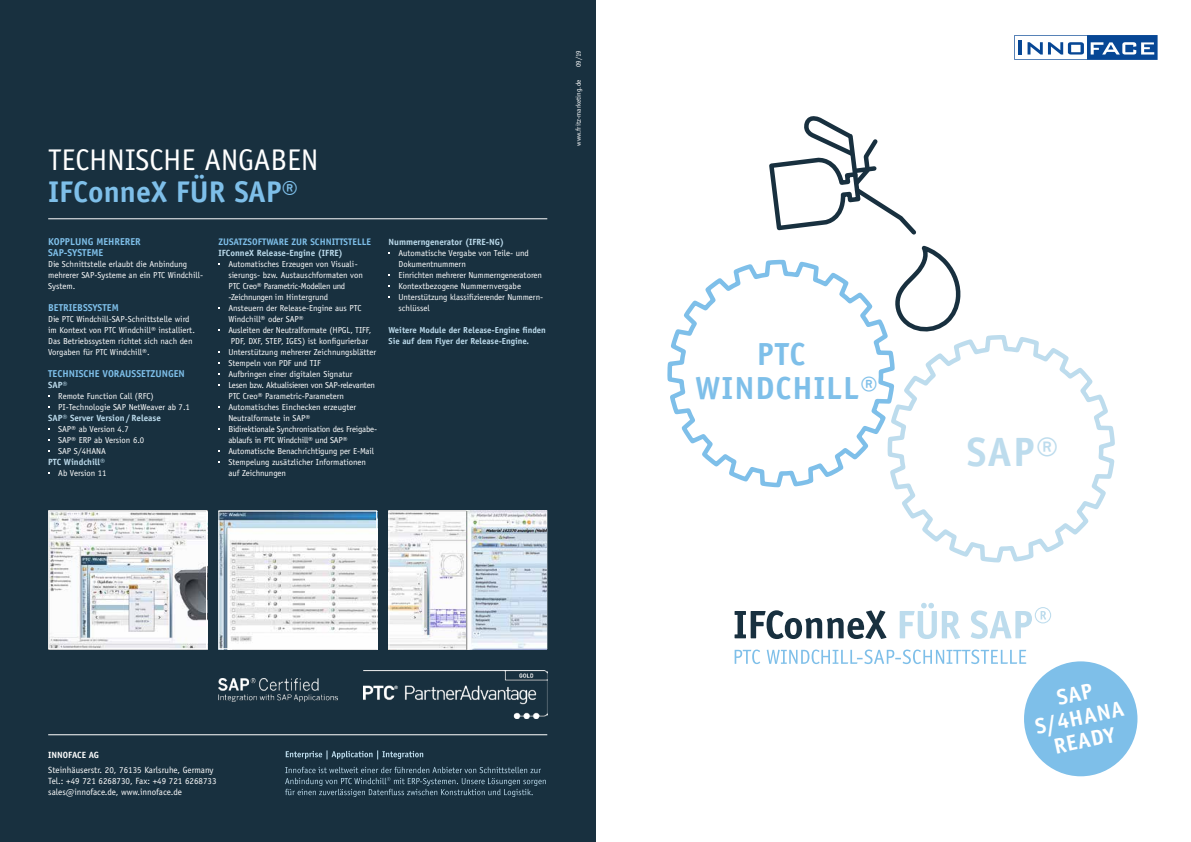
<style>
.page{position:relative;width:1191px;height:842px;background:#fff}
.page>*{position:absolute;margin:0;border:0;box-sizing:border-box;transform-origin:0 0}
.t1{font:700 41px "Officina Sans";color:#bddced}
.t2{font:700 32px/34.4px "Officina Sans";letter-spacing:.03em;color:#7ebfe9;text-align:center}
.t3{font:30px "Officina Sans";color:#fff}
.t4{font:700 30px "Officina Sans";color:#7ebfe9}
.t5{font:700 21.9px/23.6px "Officina Sans";color:#fff;text-align:center}
.t6{font:700 10px/11px "Officina Sans";color:#7ebfe9}
.t7{font:700 9.5px "Officina Sans";color:#7ebfe9}
.t8{font:9px/11px "Officina Sans";color:#fff}
.t9{font:700 9px "Officina Sans";color:#bddced}
.t10{font:700 9px "Officina Sans";color:#fff}
.t11{font:8.7px/11px "Officina Sans";color:#fff}
.t12{font:700 8.7px/11px "Officina Sans";color:#bddced}
.t13{font:7px "Officina Sans";color:#fff}
</style>
<div class="page">
<svg style="left:897px;top:335px;width:218px;height:228px"></svg>
<div style="left:0;top:0;width:595px;height:842px;background:#18303f"></div>
<svg style="left:1014px;top:35px;width:143px;height:25px"></svg>
<hr style="left:48px;top:218px;width:499px;height:1px;background:#fff">
<svg style="left:769px;top:116px;width:195px;height:222px"></svg>
<svg style="left:899px;top:603px;width:152px;height:36px"></svg>
<svg style="left:734px;top:610px;width:152px;height:29px"></svg>
<svg style="left:734px;top:649px;width:292px;height:15px"></svg>
<img style="left:218px;top:679px;width:119px;height:22px">
<img style="left:363px;top:670px;width:184px;height:49px">
<img style="left:50px;top:512px;width:155px;height:135px">
<div style="left:48px;top:510px;width:159px;height:139px;border:1px solid #fff"></div>
<img style="left:220px;top:512px;width:155px;height:135px">
<div style="left:218px;top:510px;width:159px;height:139px;border:1px solid #fff"></div>
<img style="left:390px;top:512px;width:77px;height:135px">
<div style="left:388px;top:510px;width:159px;height:139px;border:1px solid #fff"></div>
<img style="left:467px;top:510px;width:80px;height:139px">
<hr style="left:48px;top:734px;width:499px;height:1px;background:#fff">
<svg style="left:285px;top:767px;width:261px;height:30px"></svg>
<svg style="left:286px;top:750px;width:137px;height:9px"></svg>
<div style="left:1024px;top:661px;width:113px;height:115px;background:#7ebfe9;border-radius:50%"></div>
<svg style="left:667px;top:258px;width:230px;height:232px"></svg>
<h3 class="t3" style="left:48px;top:142px;width:272px">TECHNISCHE ANGABEN</h3>
<h3 class="t4" style="left:48px;top:173px;width:252px">IFConneX FÜR SAP®</h3>
<p class="t7" style="left:218px;top:236px;width:154px">ZUSATZSOFTWARE ZUR SCHNITTSTELLE</p>
<p class="t9" style="left:218px;top:247px;width:126px">IFConneX Release-Engine (IFRE)</p>
<p class="t11" style="left:228px;top:259px;width:150px">Automatisches Erzeugen von Visuali&shy;sierungs- bzw. Austauschformaten von<br>PTC Creo® Parametric-Modellen und -Zeichnungen im Hintergrund<br>Ansteuern der Release-Engine aus PTC Windchill® oder SAP®<br>Ausleiten der Neutralformate (HPGL, TIFF, PDF, DXF, STEP, IGES) ist konfigurierbar Unterstützung mehrerer Zeichnungsblätter Stempeln von PDF und TIF<br>Aufbringen einer digitalen Signatur<br>Lesen bzw. Aktualisieren von SAP-relevanten PTC Creo® Parametric-Parametern Automatisches Einchecken erzeugter Neutralformate in SAP®<br>Bidirektionale Synchronisation des Freigabe&shy;ablaufs in PTC Windchill® und SAP® Automatische Benachrichtigung per E-Mail Stempelung zusätzlicher Informationen auf Zeichnungen</p>
<p class="t6" style="left:48px;top:236px;width:94px">KOPPLUNG MEHRERER<br>SAP-SYSTEME</p>
<p class="t11" style="left:48px;top:259px;width:156px">Die Schnittstelle erlaubt die Anbindung mehrerer SAP-Systeme an ein PTC Windchill-<br>System.</p>
<p class="t6" style="left:48px;top:302px;width:72px">BETRIEBSSYSTEM</p>
<p class="t11" style="left:48px;top:314px;width:148px">Die PTC Windchill-SAP-Schnittstelle wird im Kontext von PTC Windchill® installiert.<br>Das Betriebssystem richtet sich nach den Vorgaben für PTC Windchill®.</p>
<p class="t6" style="left:48px;top:368px;width:138px">TECHNISCHE VORAUSSETZUNGEN</p>
<p class="t9" style="left:48px;top:379px;width:21px">SAP®</p>
<p class="t11" style="left:58px;top:391px;width:133px">Remote Function Call (RFC)<br>PI-Technologie SAP NetWeaver ab 7.1</p>
<p class="t9" style="left:48px;top:412px;width:114px">SAP® Server Version / Release</p>
<p class="t11" style="left:58px;top:424px;width:88px">SAP® ab Version 4.7<br>SAP® ERP ab Version 6.0<br>SAP S/4HANA</p>
<p class="t9" style="left:48px;top:456px;width:59px">PTC Windchill®</p>
<p class="t11" style="left:58px;top:468px;width:50px">Ab Version 11</p>
<p class="t9" style="left:388px;top:236px;width:117px">Nummerngenerator (IFRE-NG)</p>
<p class="t11" style="left:398px;top:248px;width:146px">Automatische Vergabe von Teile- und<br>Dokumentnummern<br>Einrichten mehrerer Nummerngeneratoren<br>Kontextbezogene Nummernvergabe<br>Unterstützung klassifizierender Nummern&shy;schlüssel</p>
<p class="t12" style="left:388px;top:324px;width:159px">Weitere Module der Release-Engine finden<br>Sie auf dem Flyer der Release-Engine.</p>
<p class="t13" style="left:574px;top:67px;width:19px;rotate:-90deg">09/19</p>
<p class="t13" style="left:574px;top:145px;width:67px;rotate:-90deg">www.fritz-marketing.de</p>
<p class="t10" style="left:48px;top:749px;width:52px">INNOFACE AG</p>
<p class="t8" style="left:48px;top:764px;width:170px">Steinhäuserstr. 20, 76135 Karlsruhe, Germany<br>Tel.: +49 721 6268730, Fax: +49 721 6268733 sales@innoface.de, www.innoface.de</p>
<h2 class="t2" style="left:695px;top:336px;width:184px">PTC<br>WINDCHILL®</h2>
<h1 class="t1" style="left:966px;top:426px;width:93px">SAP®</h1>
<h3 class="t5" style="left:1028px;top:692px;width:91px;rotate:-12deg">SAP<br>S/4HANA<br>READY</h3>
</div>
